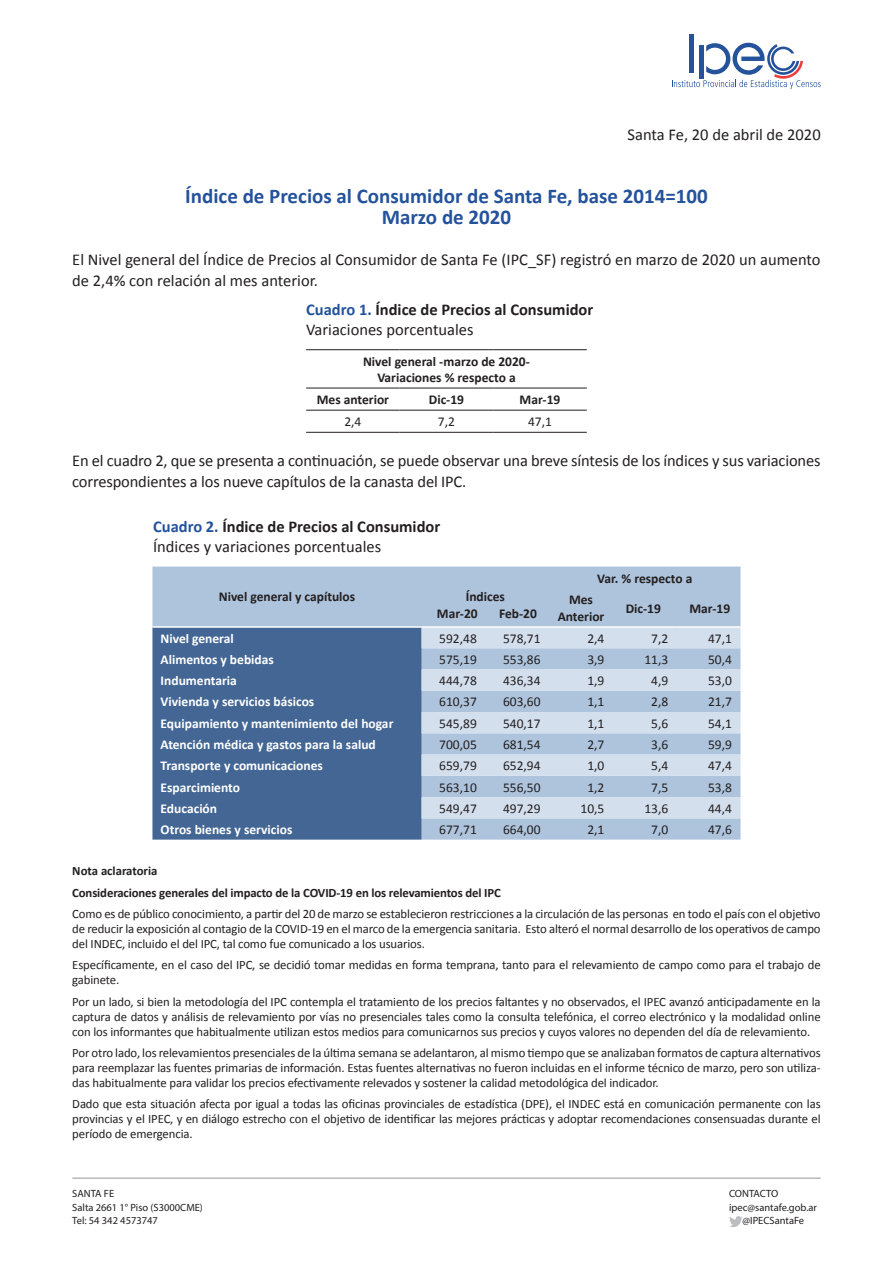
<style>
.page{position:relative;width:893px;height:1263px;background:#fff}
.page>*{position:absolute;margin:0;border:0;box-sizing:border-box;transform-origin:0 0}
.Título{font:700 21px "Calibri";color:#24529b}
.Texto{font:16.5px/21px "Calibri";letter-spacing:-.01em;color:#231f20}
.Cuadros{font:700 16.5px "Calibri";color:#231f20}
.Cuadros-2{font:16.5px "Calibri";color:#231f20}
.Fecha{font:16.5px "Calibri";color:#231f20}
.t1{font:13.5px "Calibri";color:#231f20}
.t2{font:700 13.5px "Calibri";color:#fff}
.t3{font:700 13.5px/16.2px "Calibri";color:#231f20;text-align:center}
.Texto-2{font:12.75px/15px "Calibri";letter-spacing:-.01em;color:#231f20;text-align:justify}
.Texto-3{font:700 12.75px "Calibri";letter-spacing:-.01em;color:#231f20}
.Normal__Web{font:10.5px "Myriad Pro";color:#231f20}
.s1{color:#24529b}
</style>
<div class="page">
<hr style="left:689px;top:34px;width:4px;height:39px;background:#24529b">
<svg style="left:672px;top:43px;width:149px;height:46px"></svg>
<svg style="left:729px;top:1216px;width:13px;height:11px"></svg>
<hr style="left:72px;top:1178px;width:749px;height:1px;background:#939598">
<hr style="left:306px;top:349px;width:94px;height:1px;background:#231f20">
<hr style="left:400px;top:349px;width:93px;height:1px;background:#231f20">
<hr style="left:493px;top:349px;width:94px;height:1px;background:#231f20">
<hr style="left:306px;top:388px;width:94px;height:1px;background:#231f20">
<hr style="left:400px;top:388px;width:93px;height:1px;background:#231f20">
<hr style="left:493px;top:388px;width:94px;height:1px;background:#231f20">
<hr style="left:306px;top:410px;width:94px;height:1px;background:#231f20">
<hr style="left:400px;top:410px;width:93px;height:1px;background:#231f20">
<hr style="left:493px;top:410px;width:94px;height:1px;background:#231f20">
<hr style="left:306px;top:432px;width:94px;height:1px;background:#231f20">
<hr style="left:400px;top:432px;width:93px;height:1px;background:#231f20">
<hr style="left:493px;top:432px;width:94px;height:1px;background:#231f20">
<div style="left:152px;top:566px;width:588px;height:274px;background:#aec4dc"></div>
<div style="left:152px;top:628px;width:270px;height:212px;background:#436694"></div>
<svg style="left:422px;top:628px;width:318px;height:190px;fill:#d4dfed"></svg>
<hr style="left:152px;top:626px;width:270px;height:2px;background:#fff">
<hr style="left:422px;top:626px;width:63px;height:2px;background:#fff">
<hr style="left:485px;top:626px;width:64px;height:2px;background:#fff">
<hr style="left:549px;top:626px;width:64px;height:2px;background:#fff">
<hr style="left:613px;top:626px;width:64px;height:2px;background:#fff">
<hr style="left:677px;top:626px;width:63px;height:2px;background:#fff">
<p class="Fecha" style="left:628px;top:124px;width:195px">Santa Fe, 20 de abril de 2020</p>
<p class="Título" style="left:185px;top:183px;width:524px">Índice de Precios al Consumidor de Santa Fe, base 2014=100</p>
<p class="Título" style="left:382px;top:204px;width:131px">Marzo de 2020</p>
<p class="Texto" style="left:72px;top:249px;width:750px">El Nivel general del Índice de Precios al Consumidor de Santa Fe (IPC_SF) registró en marzo de 2020 un aumento de 2,4% con relación al mes anterior.</p>
<p class="Cuadros" style="left:306px;top:299px;width:289px"><span class="s1">Cuadro 1.</span> Índice de Precios al Consumidor</p>
<p class="Cuadros-2" style="left:306px;top:319px;width:169px">Variaciones porcentuales</p>
<p class="t3" style="left:363px;top:353px;width:168px">Nivel general -marzo de 2020-</p>
<p class="t3" style="left:377px;top:369px;width:140px">Variaciones % respecto a</p>
<p class="t3" style="left:317px;top:392px;width:74px">Mes anterior</p>
<p class="t3" style="left:429px;top:392px;width:37px">Dic-19</p>
<p class="t3" style="left:520px;top:392px;width:42px">Mar-19</p>
<p class="t1" style="left:344px;top:413px;width:19px">2,4</p>
<p class="t1" style="left:438px;top:413px;width:19px">7,2</p>
<p class="t1" style="left:528px;top:413px;width:25px">47,1</p>
<p class="Texto" style="left:72px;top:450px;width:750px">En el cuadro 2, que se presenta a continuación, se puede observar una breve síntesis de los índices y sus variaciones correspondientes a los nueve capítulos de la canasta del IPC.</p>
<p class="Cuadros" style="left:153px;top:516px;width:289px"><span class="s1">Cuadro 2.</span> Índice de Precios al Consumidor</p>
<p class="Cuadros-2" style="left:153px;top:536px;width:230px">Índices y variaciones porcentuales</p>
<p class="t3" style="left:219px;top:589px;width:138px">Nivel general y capítulos</p>
<p class="t3" style="left:466px;top:589px;width:41px">Índices</p>
<p class="t3" style="left:437px;top:605px;width:42px">Mar-20</p>
<p class="t3" style="left:499px;top:605px;width:39px">Feb-20</p>
<p class="t3" style="left:597px;top:570px;width:97px">Var. % respecto a</p>
<p class="t3" style="left:558px;top:592px;width:48px">Mes<br>Anterior</p>
<p class="t3" style="left:626px;top:600px;width:37px">Dic-19</p>
<p class="t3" style="left:689px;top:600px;width:42px">Mar-19</p>
<p class="t2" style="left:161px;top:630px;width:75px">Nivel general</p>
<p class="t1" style="left:439px;top:630px;width:39px">592,48</p>
<p class="t1" style="left:503px;top:630px;width:39px">578,71</p>
<p class="t1" style="left:587px;top:630px;width:19px">2,4</p>
<p class="t1" style="left:651px;top:630px;width:19px">7,2</p>
<p class="t1" style="left:708px;top:630px;width:25px">47,1</p>
<p class="t2" style="left:161px;top:651px;width:115px">Alimentos y bebidas</p>
<p class="t1" style="left:439px;top:651px;width:39px">575,19</p>
<p class="t1" style="left:503px;top:651px;width:39px">553,86</p>
<p class="t1" style="left:587px;top:651px;width:19px">3,9</p>
<p class="t1" style="left:644px;top:651px;width:25px">11,3</p>
<p class="t1" style="left:708px;top:651px;width:25px">50,4</p>
<p class="t2" style="left:161px;top:672px;width:78px">Indumentaria</p>
<p class="t1" style="left:439px;top:672px;width:39px">444,78</p>
<p class="t1" style="left:503px;top:672px;width:39px">436,34</p>
<p class="t1" style="left:587px;top:672px;width:19px">1,9</p>
<p class="t1" style="left:651px;top:672px;width:19px">4,9</p>
<p class="t1" style="left:708px;top:672px;width:25px">53,0</p>
<p class="t2" style="left:161px;top:693px;width:155px">Vivienda y servicios básicos</p>
<p class="t1" style="left:439px;top:693px;width:39px">610,37</p>
<p class="t1" style="left:503px;top:693px;width:39px">603,60</p>
<p class="t1" style="left:587px;top:693px;width:19px">1,1</p>
<p class="t1" style="left:651px;top:693px;width:19px">2,8</p>
<p class="t1" style="left:708px;top:693px;width:25px">21,7</p>
<p class="t2" style="left:161px;top:715px;width:234px">Equipamiento y mantenimiento del hogar</p>
<p class="t1" style="left:439px;top:715px;width:39px">545,89</p>
<p class="t1" style="left:503px;top:715px;width:39px">540,17</p>
<p class="t1" style="left:587px;top:715px;width:19px">1,1</p>
<p class="t1" style="left:651px;top:715px;width:19px">5,6</p>
<p class="t1" style="left:708px;top:715px;width:25px">54,1</p>
<p class="t2" style="left:161px;top:736px;width:217px">Atención médica y gastos para la salud</p>
<p class="t1" style="left:439px;top:736px;width:39px">700,05</p>
<p class="t1" style="left:503px;top:736px;width:39px">681,54</p>
<p class="t1" style="left:587px;top:736px;width:19px">2,7</p>
<p class="t1" style="left:651px;top:736px;width:19px">3,6</p>
<p class="t1" style="left:708px;top:736px;width:25px">59,9</p>
<p class="t2" style="left:161px;top:757px;width:164px">Transporte y comunicaciones</p>
<p class="t1" style="left:439px;top:757px;width:39px">659,79</p>
<p class="t1" style="left:503px;top:757px;width:39px">652,94</p>
<p class="t1" style="left:587px;top:757px;width:19px">1,0</p>
<p class="t1" style="left:651px;top:757px;width:19px">5,4</p>
<p class="t1" style="left:708px;top:757px;width:25px">47,4</p>
<p class="t2" style="left:161px;top:778px;width:81px">Esparcimiento</p>
<p class="t1" style="left:439px;top:778px;width:39px">563,10</p>
<p class="t1" style="left:503px;top:778px;width:39px">556,50</p>
<p class="t1" style="left:587px;top:778px;width:19px">1,2</p>
<p class="t1" style="left:651px;top:778px;width:19px">7,5</p>
<p class="t1" style="left:708px;top:778px;width:25px">53,8</p>
<p class="t2" style="left:161px;top:800px;width:58px">Educación</p>
<p class="t1" style="left:439px;top:800px;width:39px">549,47</p>
<p class="t1" style="left:503px;top:800px;width:39px">497,29</p>
<p class="t1" style="left:580px;top:800px;width:25px">10,5</p>
<p class="t1" style="left:644px;top:800px;width:25px">13,6</p>
<p class="t1" style="left:708px;top:800px;width:25px">44,4</p>
<p class="t2" style="left:161px;top:821px;width:133px">Otros bienes y servicios</p>
<p class="t1" style="left:439px;top:821px;width:39px">677,71</p>
<p class="t1" style="left:503px;top:821px;width:39px">664,00</p>
<p class="t1" style="left:587px;top:821px;width:19px">2,1</p>
<p class="t1" style="left:651px;top:821px;width:19px">7,0</p>
<p class="t1" style="left:708px;top:821px;width:25px">47,6</p>
<p class="Texto-3" style="left:72px;top:863px;width:87px">Nota aclaratoria</p>
<p class="Texto-3" style="left:72px;top:884px;width:430px">Consideraciones generales del impacto de la COVID-19 en los relevamientos del IPC</p>
<p class="Texto-2" style="left:72px;top:906px;width:750px">Como es de público conocimiento, a partir del 20 de marzo se establecieron restricciones a la circulación de las personas en todo el país con el objetivo de reducir la exposición al contagio de la COVID-19 en el marco de la emergencia sanitaria. Esto alteró el normal desarrollo de los operativos de campo del INDEC, incluido el del IPC, tal como fue comunicado a los usuarios.</p>
<p class="Texto-2" style="left:72px;top:957px;width:750px">Específicamente, en el caso del IPC, se decidió tomar medidas en forma temprana, tanto para el relevamiento de campo como para el trabajo de gabinete.</p>
<p class="Texto-2" style="left:72px;top:994px;width:750px">Por un lado, si bien la metodología del IPC contempla el tratamiento de los precios faltantes y no observados, el IPEC avanzó anticipadamente en la captura de datos y análisis de relevamiento por vías no presenciales tales como la consulta telefónica, el correo electrónico y la modalidad online con los informantes que habitualmente utilizan estos medios para comunicarnos sus precios y cuyos valores no dependen del día de relevamiento.</p>
<p class="Texto-2" style="left:72px;top:1045px;width:750px">Por otro lado, los relevamientos presenciales de la última semana se adelantaron, al mismo tiempo que se analizaban formatos de captura alternativos para reemplazar las fuentes primarias de información. Estas fuentes alternativas no fueron incluidas en el informe técnico de marzo, pero son utiliza&shy;das habitualmente para validar los precios efectivamente relevados y sostener la calidad metodológica del indicador.</p>
<p class="Texto-2" style="left:72px;top:1097px;width:750px">Dado que esta situación afecta por igual a todas las oficinas provinciales de estadística (DPE), el INDEC está en comunicación permanente con las provincias y el IPEC, y en diálogo estrecho con el objetivo de identificar las mejores prácticas y adoptar recomendaciones consensuadas durante el período de emergencia.</p>
<p class="Normal__Web" style="left:72px;top:1187px;width:43px">SANTA FE</p>
<p class="Normal__Web" style="left:72px;top:1201px;width:132px">Salta 2661 1° Piso (S3000CME)</p>
<p class="Normal__Web" style="left:72px;top:1214px;width:87px">Tel: 54 342 4573747</p>
<p class="Normal__Web" style="left:729px;top:1187px;width:51px">CONTACTO</p>
<p class="Normal__Web" style="left:729px;top:1201px;width:89px">ipec@santafe.gob.ar</p>
<p class="Normal__Web" style="left:742px;top:1214px;width:63px">@IPECSantaFe</p>
</div>
